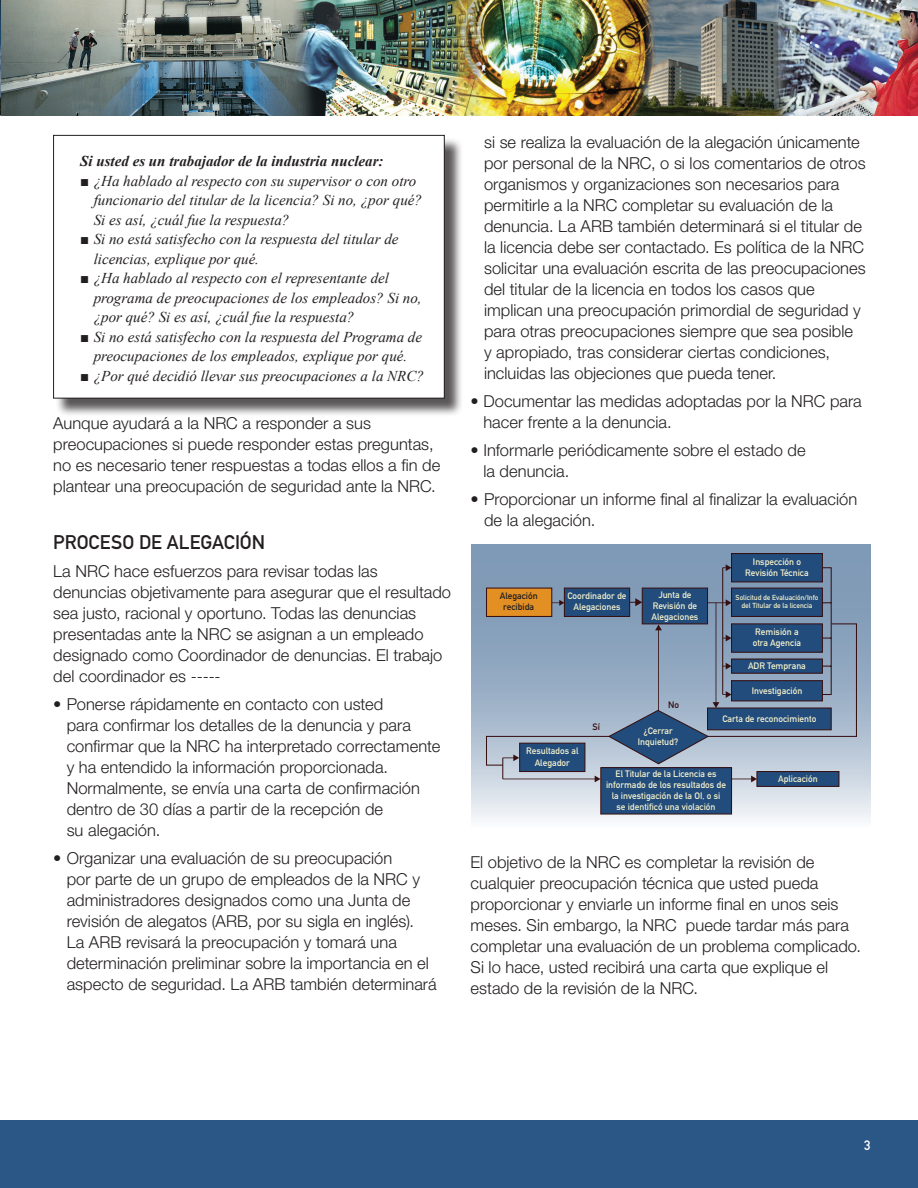
<style>
.page{position:relative;width:918px;height:1188px;background:#fff}
.page>*{position:absolute;margin:0;border:0;box-sizing:border-box;transform-origin:0 0}
.subhead_B_level{font:19.5px "DIN Mittelschrift Std";color:#231f20}
.main_body{font:300 16.5px/21px "Helvetica Neue LT Std";color:#231f20}
.questions_box{font:italic 15px/19.5px "Times New Roman";color:#231f20}
.questions_box-2{font:italic 700 15px "Times New Roman";color:#231f20}
.t1{font:13.5px "DIN Mittelschrift Std";color:#fff}
.t2{font:9.3px/11.1px "DIN Mittelschrift Std";color:#f3f0cb;text-align:center}
.t3{font:9.3px/11.1px "DIN Mittelschrift Std";color:#231f20;text-align:center}
.t4{font:9.3px "DIN Mittelschrift Std";color:#360f10}
.t5{font:7.2px/8.7px "DIN Mittelschrift Std";color:#f3f0cb;text-align:center}
</style>
<div class="page">
<div style="left:0;top:1120px;width:918px;height:68px;background:#2b5787"></div>
<img style="left:0;top:0;width:918px;height:115px">
<div style="left:55px;top:137px;width:408px;height:280px;background:#231f20;opacity:.75"></div>
<div style="left:54px;top:135px;width:390px;height:263px;background:#fff"></div>
<div style="left:53px;top:135px;width:392px;height:264px;border:1px solid #231f20"></div>
<svg style="left:471px;top:544px;width:400px;height:276px;background:#afc0d2"></svg>
<div style="left:601px;top:768px;width:131px;height:46px;background:#224c7c"></div>
<div style="left:600px;top:767px;width:132px;height:48px;border:1px solid #360f10"></div>
<div style="left:732px;top:554px;width:90px;height:28px;background:#224c7c"></div>
<div style="left:731px;top:553px;width:92px;height:29px;border:1px solid #360f10"></div>
<div style="left:756px;top:771px;width:83px;height:16px;background:#224c7c;border:1px solid #360f10"></div>
<svg style="left:732px;top:780px;width:25px;height:2px"></svg>
<svg style="left:502px;top:623px;width:355px;height:157px"></svg>
<svg style="left:486px;top:564px;width:346px;height:202px;background:#7388a2"></svg>
<svg style="left:503px;top:776px;width:98px;height:6px"></svg>
<p class="questions_box-2" style="left:80px;top:151px;width:305px">Si usted es un trabajador de la industria nuclear:</p>
<p class="questions_box" style="left:94px;top:171px;width:330px;text-indent:-14px">■ ¿Ha hablado al respecto con su supervisor o con otro funcionario del titular de la licencia? Si no, ¿por qué?<br>Si es así, ¿cuál fue la respuesta?</p>
<p class="questions_box" style="left:94px;top:229px;width:306px;text-indent:-14px">■ Si no está satisfecho con la respuesta del titular de licencias, explique por qué.</p>
<p class="questions_box" style="left:94px;top:268px;width:330px;text-indent:-14px">■ ¿Ha hablado al respecto con el representante del programa de preocupaciones de los empleados? Si no, ¿por qué? Si es así, ¿cuál fue la respuesta?</p>
<p class="questions_box" style="left:80px;top:327px;width:343px;text-align:center">■ Si no está satisfecho con la respuesta del Programa de preocupaciones de los empleados, explique por qué.</p>
<p class="questions_box" style="left:80px;top:366px;width:345px">■ ¿Por qué decidió llevar sus preocupaciones a la NRC?</p>
<p class="main_body" style="left:53px;top:413px;width:389px">Aunque ayudará a la NRC a responder a sus preocupaciones si puede responder estas preguntas, no es necesario tener respuestas a todas ellos a fin de plantear una preocupación de seguridad ante la NRC.</p>
<p class="subhead_B_level" style="left:53px;top:531px;width:213px">PROCESO DE ALEGACIÓN</p>
<p class="main_body" style="left:53px;top:560px;width:399px">La NRC hace esfuerzos para revisar todas las denuncias objetivamente para asegurar que el resultado sea justo, racional y oportuno. Todas las denuncias presentadas ante la NRC se asignan a un empleado designado como Coordinador de denuncias. El trabajo del coordinador es -----</p>
<p class="main_body" style="left:67px;top:693px;width:375px;text-indent:-14px">• Ponerse rápidamente en contacto con usted<br>para confirmar los detalles de la denuncia y para confirmar que la NRC ha interpretado correctamente y ha entendido la información proporcionada.<br>Normalmente, se envía una carta de confirmación dentro de 30 días a partir de la recepción de<br>su alegación.</p>
<p class="main_body" style="left:67px;top:847px;width:372px;text-indent:-14px">• Organizar una evaluación de su preocupación<br>por parte de un grupo de empleados de la NRC y administradores designados como una Junta de revisión de alegatos (ARB, por su sigla en inglés).<br>La ARB revisará la preocupación y tomará una determinación preliminar sobre la importancia en el aspecto de seguridad. La ARB también determinará</p>
<p class="main_body" style="left:484px;top:132px;width:383px">si se realiza la evaluación de la alegación únicamente por personal de la NRC, o si los comentarios de otros organismos y organizaciones son necesarios para permitirle a la NRC completar su evaluación de la denuncia. La ARB también determinará si el titular de la licencia debe ser contactado. Es política de la NRC solicitar una evaluación escrita de las preocupaciones del titular de la licencia en todos los casos que implican una preocupación primordial de seguridad y para otras preocupaciones siempre que sea posible<br>y apropiado, tras considerar ciertas condiciones, incluidas las objeciones que pueda tener.</p>
<p class="main_body" style="left:483px;top:390px;width:380px;text-indent:-13px">• Documentar las medidas adoptadas por la NRC para hacer frente a la denuncia.</p>
<p class="main_body" style="left:483px;top:439px;width:324px;text-indent:-13px">• Informarle periódicamente sobre el estado de la denuncia.</p>
<p class="main_body" style="left:484px;top:488px;width:375px;text-indent:-14px">• Proporcionar un informe final al finalizar la evaluación de la alegación.</p>
<p class="t3" style="left:500px;top:590px;width:39px">Alegación recibida</p>
<p class="t2" style="left:567px;top:590px;width:61px">Coordinador de<br>Alegaciones</p>
<p class="t2" style="left:651px;top:589px;width:49px">Junta de<br>Revisión de<br>Alegaciones</p>
<p class="t4" style="left:668px;top:699px;width:12px">No</p>
<p class="t2" style="left:745px;top:556px;width:65px">Inspección o<br>Revisión Técnica</p>
<p class="t5" style="left:736px;top:593px;width:84px">Solicitud de Evaluación/Info del Titular de la licencia</p>
<p class="t2" style="left:753px;top:627px;width:50px;text-align:left">Remisión a otra Agencia</p>
<p class="t2" style="left:748px;top:660px;width:59px">ADR Temprana</p>
<p class="t2" style="left:752px;top:685px;width:52px">Investigación</p>
<p class="t2" style="left:722px;top:713px;width:95px">Carta de reconocimiento</p>
<p class="t2" style="left:526px;top:746px;width:54px">Resultados al<br>Alegador</p>
<p class="t4" style="left:593px;top:722px;width:9px">Sí</p>
<p class="t2" style="left:638px;top:725px;width:42px">¿Cerrar<br>Inquietud?</p>
<p class="t2" style="left:606px;top:768px;width:121px">El Titular de la Licencia es informado de los resultados de la investigación de la OI, o si se identi có una violación</p>
<p class="t2" style="left:778px;top:773px;width:41px">Aplicación</p>
<p class="main_body" style="left:471px;top:852px;width:392px">El objetivo de la NRC es completar la revisión de cualquier preocupación técnica que usted pueda proporcionar y enviarle un informe final en unos seis meses. Sin embargo, la NRC puede tardar más para completar una evaluación de un problema complicado.<br>Si lo hace, usted recibirá una carta que explique el estado de la revisión de la NRC.</p>
<p class="t1" style="left:864px;top:1137px;width:8px">3</p>
</div>
